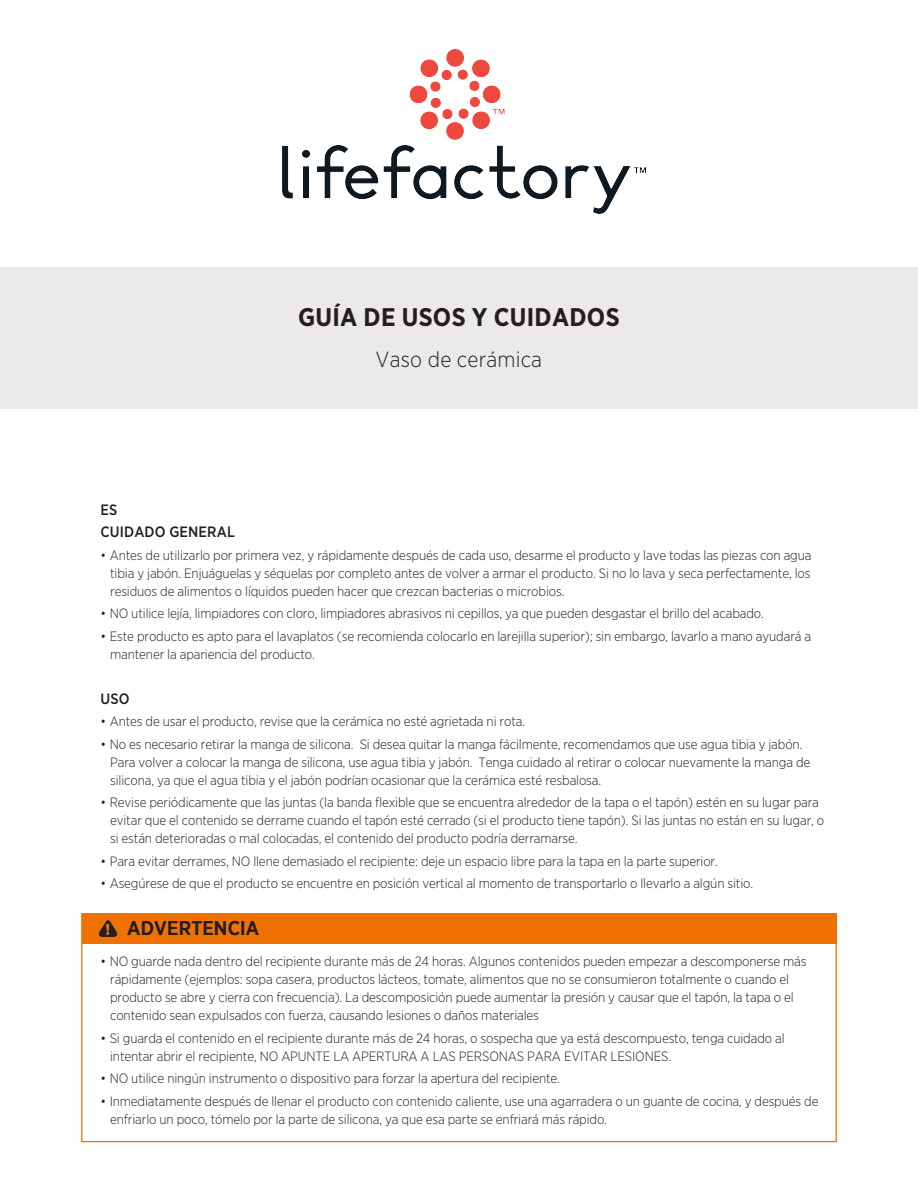
<style>
.page{position:relative;width:918px;height:1188px;background:#fff}
.page>*{position:absolute;margin:0;border:0;box-sizing:border-box;transform-origin:0 0}
.t1{font:700 25.5px "Gotham Narrow";letter-spacing:.01em;color:#231f20}
.t2{font:300 21.75px "Gotham Narrow";letter-spacing:.01em;color:#231f20}
.t3{font:500 19.95px "Gotham Narrow";letter-spacing:.01em;color:#231f20}
.t4{font:500 15px/22.5px "Gotham Narrow";letter-spacing:.01em;color:#231f20}
.t5{font:300 13.5px/18px "Gotham Narrow";letter-spacing:-.01em;color:#231f20}
.t6{font:700 13.5px "Gotham Narrow";color:#ef7100}
</style>
<div class="page">
<img style="left:283px;top:49px;width:363px;height:165px">
<div style="left:82px;top:914px;width:754px;height:30px;background:#ef7100"></div>
<div style="left:81px;top:913px;width:756px;height:229px;border:1px solid #ef7100"></div>
<svg style="left:99px;top:920px;width:18px;height:17px"></svg>
<div style="left:0;top:267px;width:918px;height:142px;background:#ece9ea"></div>
<h1 class="t1" style="left:298px;top:301px;width:323px">GUÍA DE USOS Y CUIDADOS</h1>
<h2 class="t2" style="left:376px;top:346px;width:168px">Vaso de cerámica</h2>
<p class="t4" style="left:100px;top:498px;width:136px">ES<br>CUIDADO GENERAL</p>
<p class="t5" style="left:110px;top:546px;width:703px;text-align:justify;text-indent:-10px">• Antes de utilizarlo por primera vez, y rápidamente después de cada uso, desarme el producto y lave todas las piezas con agua tibia y jabón. Enjuáguelas y séquelas por completo antes de volver a armar el producto. Si no lo lava y seca perfectamente, los residuos de alimentos o líquidos pueden hacer que crezcan bacterias o microbios.</p>
<p class="t5" style="left:100px;top:604px;width:665px">• NO utilice lejía, limpiadores con cloro, limpiadores abrasivos ni cepillos, ya que pueden desgastar el brillo del acabado.</p>
<p class="t5" style="left:110px;top:627px;width:703px;text-indent:-10px">• Este producto es apto para el lavaplatos (se recomienda colocarlo en larejilla superior); sin embargo, lavarlo a mano ayudará a mantener la apariencia del producto.</p>
<p class="t4" style="left:100px;top:687px;width:31px">USO</p>
<p class="t5" style="left:100px;top:712px;width:426px">• Antes de usar el producto, revise que la cerámica no esté agrietada ni rota.</p>
<p class="t5" style="left:110px;top:735px;width:702px;text-indent:-10px">• No es necesario retirar la manga de silicona. Si desea quitar la manga fácilmente, recomendamos que use agua tibia y jabón.<br>Para volver a colocar la manga de silicona, use agua tibia y jabón. Tenga cuidado al retirar o colocar nuevamente la manga de silicona, ya que el agua tibia y el jabón podrían ocasionar que la cerámica esté resbalosa.</p>
<p class="t5" style="left:110px;top:793px;width:716px;text-indent:-10px">• Revise periódicamente que las juntas (la banda flexible que se encuentra alrededor de la tapa o el tapón) estén en su lugar para evitar que el contenido se derrame cuando el tapón esté cerrado (si el producto tiene tapón). Si las juntas no están en su lugar, o si están deterioradas o mal colocadas, el contenido del producto podría derramarse.</p>
<p class="t5" style="left:100px;top:852px;width:619px">• Para evitar derrames, NO llene demasiado el recipiente: deje un espacio libre para la tapa en la parte superior.</p>
<p class="t5" style="left:100px;top:874px;width:654px">• Asegúrese de que el producto se encuentre en posición vertical al momento de transportarlo o llevarlo a algún sitio.</p>
<p class="t6" style="left:106px;top:921px;width:5px">!</p>
<h3 class="t3" style="left:127px;top:916px;width:134px">ADVERTENCIA</h3>
<p class="t5" style="left:110px;top:952px;width:698px;text-indent:-10px">• NO guarde nada dentro del recipiente durante más de 24 horas. Algunos contenidos pueden empezar a descomponerse más rápidamente (ejemplos: sopa casera, productos lácteos, tomate, alimentos que no se consumieron totalmente o cuando el producto se abre y cierra con frecuencia). La descomposición puede aumentar la presión y causar que el tapón, la tapa o el contenido sean expulsados con fuerza, causando lesiones o daños materiales</p>
<p class="t5" style="left:110px;top:1029px;width:676px;text-indent:-10px">• Si guarda el contenido en el recipiente durante más de 24 horas, o sospecha que ya está descompuesto, tenga cuidado al intentar abrir el recipiente, NO APUNTE LA APERTURA A LAS PERSONAS PARA EVITAR LESIONES.</p>
<p class="t5" style="left:100px;top:1069px;width:461px">• NO utilice ningún instrumento o dispositivo para forzar la apertura del recipiente.</p>
<p class="t5" style="left:110px;top:1092px;width:710px;text-indent:-10px">• Inmediatamente después de llenar el producto con contenido caliente, use una agarradera o un guante de cocina, y después de enfriarlo un poco, tómelo por la parte de silicona, ya que esa parte se enfriará más rápido.</p>
</div>
